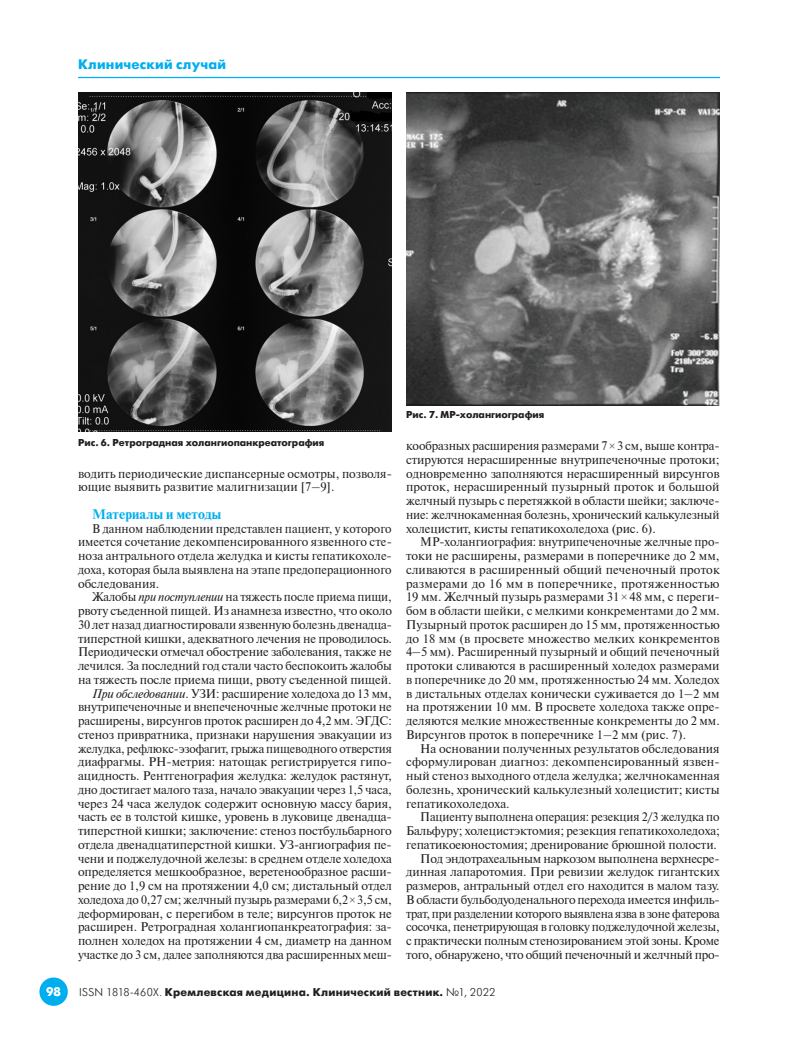
<style>
.page{position:relative;width:798px;height:1063px;background:#fff}
.page>*{position:absolute;margin:0;border:0;box-sizing:border-box;transform-origin:0 0}
.t1{font:13.75px "Futuris XC";letter-spacing:.015em;color:#00aeef}
.t2{font:700 13.75px "Newton C";letter-spacing:.005em;color:#00aeef}
.t3{font:12.5px/13.8px "Newton C";letter-spacing:-.01em;color:#231f20;text-align:right;scale:.96 1}
.t4{font:12.5px/13.8px "Newton C";letter-spacing:-.01em;color:#231f20;text-align:justify}
.t5{font:12.5px "Futuris XC";color:#fff}
.t6{font:11.25px "Futuris XC";letter-spacing:.025em;color:#231f20}
.t7{font:700 10px "Futuris C";color:#231f20}
.s1{font-style:italic}
.s2{font-family:"Times New Roman"}
.s3{font-family:"Futuris C"}
</style>
<div class="page">
<div style="left:39px;top:978px;width:29px;height:28px;background:#00aeef;border-radius:50%"></div>
<hr style="left:78px;top:77px;width:641px;height:1px;background:#00aeef">
<img style="left:78px;top:92px;width:314px;height:340px">
<img style="left:406px;top:92px;width:313px;height:313px">
<p class="t1" style="left:78px;top:57px;width:149px">Клинический случай</p>
<p class="t7" style="left:78px;top:437px;width:248px">Рис. 6. Ретроградная холангиопанкреатография</p>
<p class="t4" style="left:78px;top:466px;width:315px">водить периодические диспансерные осмотры, позволя&shy;ющие выявить развитие малигнизации [7–9].</p>
<p class="t2" style="left:92px;top:506px;width:131px">Материалы и методы</p>
<p class="t4" style="left:78px;top:521px;width:315px;text-indent:14px">В данном наблюдении представлен пациент, у которого имеется сочетание декомпенсированного язвенного сте&shy;ноза антрального отдела желудка и кисты гепатикохоле&shy;доха, которая была выявлена на этапе предоперационного обследования.</p>
<p class="t3" style="left:78px;top:590px;width:328px">Жалобы <span class="s1">при поступлении</span> на тяжесть после приема пищи, рвоту съеденной пищей. Из анамнеза известно, что около 30 лет назад диагностировали язвенную болезнь двенадца&shy;типерстной кишки, адекватного лечения не проводилось.<br>Периодически отмечал обострение заболевания, также не лечился. За последний год стали часто беспокоить жалобы на тяжесть после приема пищи, рвоту съеденной пищей.<br><span class="s1">При обследовании</span>. УЗИ: расширение холедоха до 13 мм, внутрипеченочные и внепеченочные желчные протоки не расширены, вирсунгов проток расширен до 4,2 мм. ЭГДС: стеноз привратника, признаки нарушения эвакуации из желудка, рефлюкс-эзофагит, грыжа пищеводного отверстия диафрагмы. PН-метрия: натощак регистрируется гипо&shy;ацидность. Рентгенография желудка: желудок растянут, дно достигает малого таза, начало эвакуации через 1,5 часа, через 24 часа желудок содержит основную массу бария, часть ее в толстой кишке, уровень в луковице двенадца&shy;типерстной кишки; заключение: стеноз постбульбарного отдела двенадцатиперстной кишки. УЗ-ангиография пе&shy;чени и поджелудочной железы: в среднем отделе холедоха определяется мешкообразное, веретенообразное расши&shy;рение до 1,9 см на протяжении 4,0 см; дистальный отдел холедоха до 0,27 см; желчный пузырь размерами 6,2<span class="s2">×</span>3,5 см, деформирован, с перегибом в теле; вирсунгов проток не расширен. Ретроградная холангиопанкреатография: за&shy;полнен холедох на протяжении 4 см, диаметр на данном участке до 3 см, далее заполняются два расширенных меш-</p>
<p class="t7" style="left:406px;top:409px;width:140px">Рис. 7. МР-холангиография</p>
<p class="t4" style="left:406px;top:439px;width:315px">кообразных расширения размерами 7<span class="s2">×</span>3 см, выше контра&shy;стируются нерасширенные внутрипеченочные протоки; одновременно заполняются нерасширенный вирсунгов проток, нерасширенный пузырный проток и большой желчный пузырь с перетяжкой в области шейки; заключе&shy;ние: желчнокаменная болезнь, хронический калькулезный холецистит, кисты гепатикохоледоха (рис. 6).</p>
<p class="t3" style="left:406px;top:535px;width:328px;text-align:justify;text-indent:14px">МР-холангиография: внутрипеченочные желчные про&shy;токи не расширены, размерами в поперечнике до 2 мм, сливаются в расширенный общий печеночный проток размерами до 16 мм в поперечнике, протяженностью 19 мм. Желчный пузырь размерами 31<span class="s2">×</span>48 мм, с переги&shy;бом в области шейки, с мелкими конкрементами до 2 мм.<br>Пузырный проток расширен до 15 мм, протяженностью до 18 мм (в просвете множество мелких конкрементов 4–5 мм). Расширенный пузырный и общий печеночный протоки сливаются в расширенный холедох размерами в поперечнике до 20 мм, протяженностью 24 мм. Холедох в дистальных отделах конически суживается до 1–2 мм на протяжении 10 мм. В просвете холедоха также опре&shy;деляются мелкие множественные конкременты до 2 мм.<br>Вирсунгов проток в поперечнике 1–2 мм (рис. 7).</p>
<p class="t4" style="left:406px;top:741px;width:315px;text-indent:14px">На основании полученных результатов обследования сформулирован диагноз: декомпенсированный язвен&shy;ный стеноз выходного отдела желудка; желчнокаменная болезнь, хронический калькулезный холецистит; кисты гепатикохоледоха.</p>
<p class="t3" style="left:406px;top:810px;width:328px">Пациенту выполнена операция: резекция 2/3 желудка по Бальфуру; холецистэктомия; резекция гепатикохоледоха; гепатикоеюностомия; дренирование брюшной полости.<br>Под эндотрахеальным наркозом выполнена верхнесре&shy;динная лапаротомия. При ревизии желудок гигантских размеров, антральный отдел его находится в малом тазу.<br>В области бульбодуоденального перехода имеется инфиль&shy;трат, при разделении которого выявлена язва в зоне фатерова сосочка, пенетрирующая в головку поджелудочной железы, с практически полным стенозированием этой зоны. Кроме того, обнаружено, что общий печеночный и желчный про-</p>
<p class="t5" style="left:46px;top:985px;width:16px">98</p>
<p class="t6" style="left:79px;top:986px;width:417px"><span class="s3">ISSN 1818-460X.</span> Кремлевская медицина. Клинический вестник. <span class="s3">№1, 2022</span></p>
</div>
